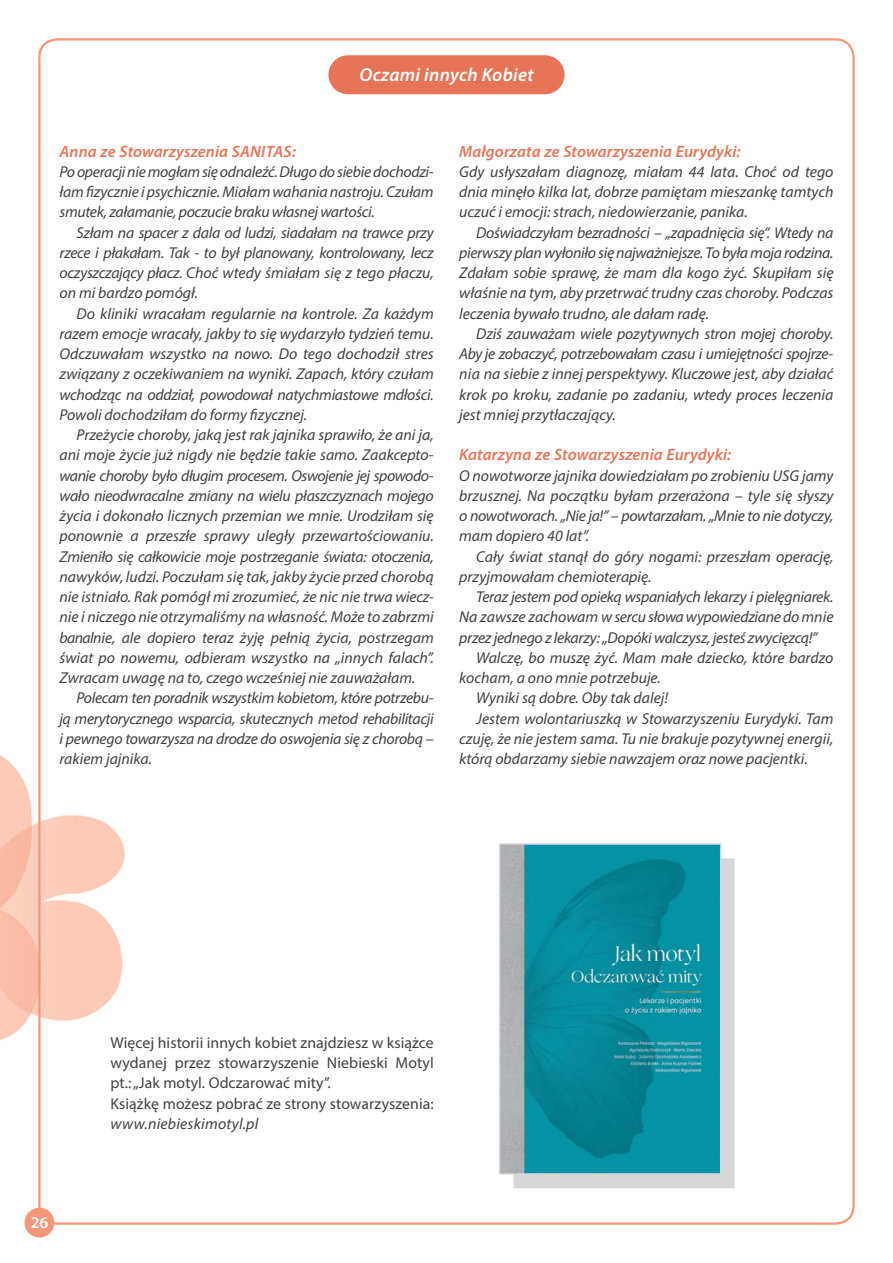
<style>
.page{position:relative;width:893px;height:1263px;background:#fff}
.page>*{position:absolute;margin:0;border:0;box-sizing:border-box;transform-origin:0 0}
.t1{font:italic 600 18.75px "Myriad Pro";letter-spacing:.015em;color:#fff}
.t2{font:italic 600 16.5px "Myriad Pro";letter-spacing:.005em;color:#e77457}
.t3{font:600 16.5px "Myriad Pro";color:#fff}
.t4{font:italic 15.75px/20.2px "Myriad Pro";color:#414042;text-align:justify}
.t5{font:15.75px/20.2px "Myriad Pro";letter-spacing:.005em;color:#414042}
</style>
<div class="page">
<div style="left:513px;top:858px;width:221px;height:330px;background:#d5d7d8"></div>
<img style="left:501px;top:845px;width:218px;height:327px">
<div style="left:499px;top:843px;width:222px;height:331px;border:1px solid #d5d7d8"></div>
<img style="left:0;top:755px;width:125px;height:286px">
<div style="left:25px;top:1208px;width:29px;height:29px;background:#f79679;border-radius:50%"></div>
<div style="left:348px;top:55px;width:197px;height:39px;background:#e77457"></div>
<p class="t1" style="left:359px;top:63px;width:176px">Oczami innych Kobiet</p>
<p class="t2" style="left:60px;top:140px;width:238px">Anna ze Stowarzyszenia SANITAS:</p>
<p class="t4" style="left:60px;top:161px;width:376px">Po operacji nie mogłam się odnaleźć. Długo do siebie dochodzi&shy;łam fizycznie i psychicznie. Miałam wahania nastroju. Czułam smutek, załamanie, poczucie braku własnej wartości.</p>
<p class="t4" style="left:60px;top:222px;width:376px;text-indent:17px">Szłam na spacer z dala od ludzi, siadałam na trawce przy rzece i płakałam. Tak - to był planowany, kontrolowany, lecz oczyszczający płacz. Choć wtedy śmiałam się z tego płaczu, on mi bardzo pomógł.</p>
<p class="t4" style="left:60px;top:303px;width:376px;text-indent:17px">Do kliniki wracałam regularnie na kontrole. Za każdym razem emocje wracały, jakby to się wydarzyło tydzień temu.<br>Odczuwałam wszystko na nowo. Do tego dochodził stres związany z oczekiwaniem na wyniki. Zapach, który czułam wchodząc na oddział, powodował natychmiastowe mdłości.<br>Powoli dochodziłam do formy fizycznej.</p>
<p class="t4" style="left:60px;top:424px;width:376px;text-indent:17px">Przeżycie choroby, jaką jest rak jajnika sprawiło, że ani ja, ani moje życie już nigdy nie będzie takie samo. Zaakcepto&shy;wanie choroby było długim procesem. Oswojenie jej spowodo&shy;wało nieodwracalne zmiany na wielu płaszczyznach mojego życia i dokonało licznych przemian we mnie. Urodziłam się ponownie a przeszłe sprawy uległy przewartościowaniu.<br>Zmieniło się całkowicie moje postrzeganie świata: otoczenia, nawyków, ludzi. Poczułam się tak, jakby życie przed chorobą nie istniało. Rak pomógł mi zrozumieć, że nic nie trwa wiecz&shy;nie i niczego nie otrzymaliśmy na własność. Może to zabrzmi banalnie, ale dopiero teraz żyję pełnią życia, postrzegam świat po nowemu, odbieram wszystko na „innych falach”.<br>Zwracam uwagę na to, czego wcześniej nie zauważałam.</p>
<p class="t4" style="left:60px;top:688px;width:376px;text-indent:17px">Polecam ten poradnik wszystkim kobietom, które potrzebu&shy;ją merytorycznego wsparcia, skutecznych metod rehabilitacji i pewnego towarzysza na drodze do oswojenia się z chorobą – rakiem jajnika.</p>
<p class="t2" style="left:459px;top:140px;width:283px">Małgorzata ze Stowarzyszenia Eurydyki:</p>
<p class="t4" style="left:459px;top:161px;width:376px">Gdy usłyszałam diagnozę, miałam 44 lata. Choć od tego dnia minęło kilka lat, dobrze pamiętam mieszankę tamtych uczuć i emocji: strach, niedowierzanie, panika.</p>
<p class="t4" style="left:459px;top:222px;width:376px;text-indent:17px">Doświadczyłam bezradności – „zapadnięcia się”. Wtedy na pierwszy plan wyłoniło się najważniejsze. To była moja rodzina.<br>Zdałam sobie sprawę, że mam dla kogo żyć. Skupiłam się właśnie na tym, aby przetrwać trudny czas choroby. Podczas leczenia bywało trudno, ale dałam radę.</p>
<p class="t4" style="left:459px;top:323px;width:376px;text-indent:17px">Dziś zauważam wiele pozytywnych stron mojej choroby.<br>Aby je zobaczyć, potrzebowałam czasu i umiejętności spojrze&shy;nia na siebie z innej perspektywy. Kluczowe jest, aby działać krok po kroku, zadanie po zadaniu, wtedy proces leczenia jest mniej przytłaczający.</p>
<p class="t2" style="left:459px;top:444px;width:273px">Katarzyna ze Stowarzyszenia Eurydyki:</p>
<p class="t4" style="left:459px;top:465px;width:376px">O nowotworze jajnika dowiedziałam po zrobieniu USG jamy brzusznej. Na początku byłam przerażona – tyle się słyszy o nowotworach. „Nie ja!” – powtarzałam. „Mnie to nie dotyczy, mam dopiero 40 lat”.</p>
<p class="t4" style="left:459px;top:546px;width:376px;text-indent:17px">Cały świat stanął do góry nogami: przeszłam operację, przyjmowałam chemioterapię.</p>
<p class="t4" style="left:459px;top:586px;width:376px;text-indent:17px">Teraz jestem pod opieką wspaniałych lekarzy i pielęgniarek.<br>Na zawsze zachowam w sercu słowa wypowiedziane do mnie przez jednego z lekarzy: „Dopóki walczysz, jesteś zwycięzcą!”</p>
<p class="t4" style="left:476px;top:647px;width:359px">Walczę, bo muszę żyć. Mam małe dziecko, które bardzo</p>
<p class="t4" style="left:459px;top:667px;width:203px">kocham, a ono mnie potrzebuje.</p>
<p class="t4" style="left:476px;top:688px;width:193px">Wyniki są dobre. Oby tak dalej!</p>
<p class="t4" style="left:476px;top:708px;width:359px">Jestem wolontariuszką w Stowarzyszeniu Eurydyki. Tam</p>
<p class="t4" style="left:459px;top:728px;width:376px">czuję, że nie jestem sama. Tu nie brakuje pozytywnej energii,</p>
<p class="t4" style="left:459px;top:748px;width:350px">którą obdarzamy siebie nawzajem oraz nowe pacjentki.</p>
<p class="t3" style="left:31px;top:1212px;width:19px">26</p>
<p class="t5" style="left:111px;top:1032px;width:325px">Więcej historii innych kobiet znajdziesz w książce wydanej przez stowarzyszenie Niebieski Motyl pt.: „Jak motyl. Odczarować mity”.<br>Książkę możesz pobrać ze strony stowarzyszenia:</p>
<p class="t4" style="left:111px;top:1113px;width:149px">www.niebieskimotyl.pl</p>
</div>
